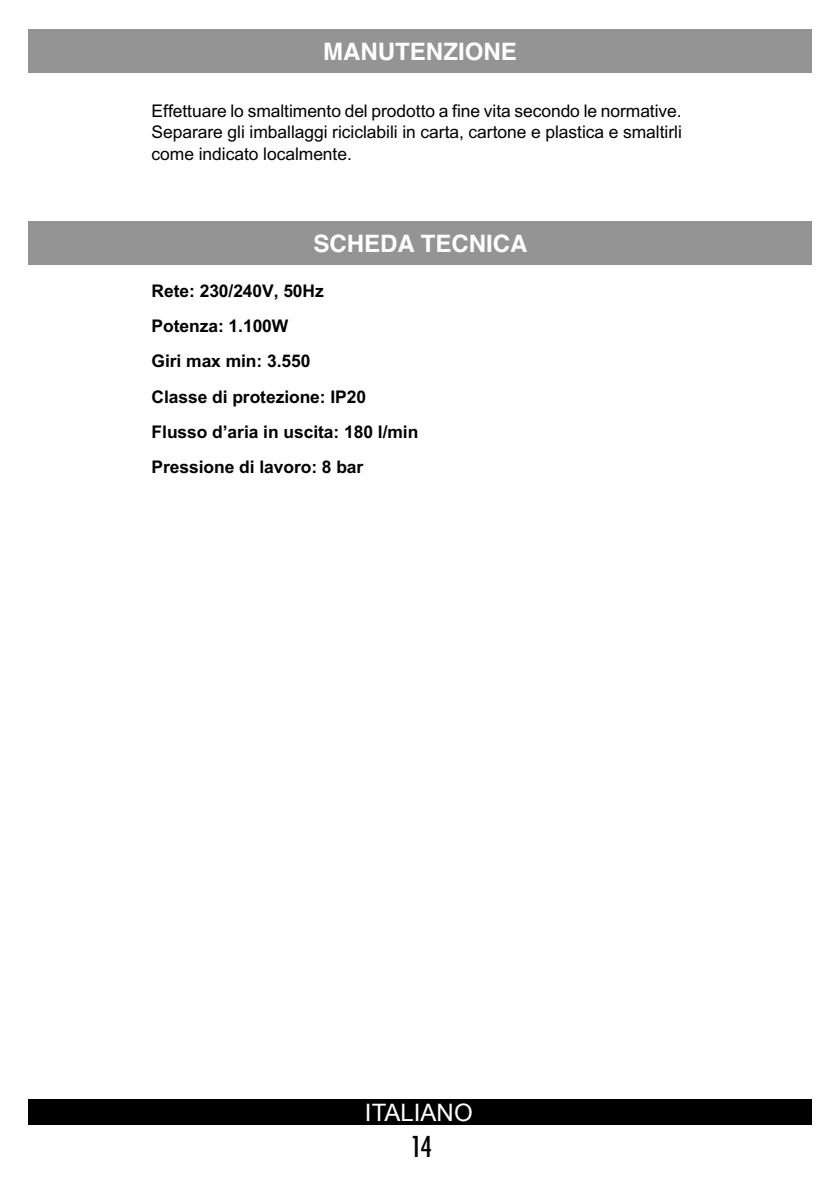
<style>
.page{position:relative;width:840px;height:1191px;background:#fff}
.page>*{position:absolute;margin:0;border:0;box-sizing:border-box;transform-origin:0 0}
.t1{font:500 condensed 28px "Futura";color:#000}
.t2{font:700 24px "Helvetica";color:#fff}
.t3{font:24px "Arial";color:#fff}
.t4{font:17.4px/21.6px "Arial";letter-spacing:-.005em;color:#000;text-align:justify}
.t5{font:700 17.4px/35.2px "Arial";letter-spacing:-.005em;color:#000}
</style>
<div class="page">
<div style="left:28px;top:29px;width:783px;height:43px;background:#949494"></div>
<div style="left:28px;top:221px;width:783px;height:43px;background:#949494"></div>
<div style="left:28px;top:1099px;width:783px;height:25px;background:#000"></div>
<p class="t2" style="left:323px;top:32px;width:195px">MANUTENZIONE</p>
<p class="t4" style="left:151px;top:100px;width:531px">Effettuare lo smaltimento del prodotto a fine vita secondo le normative.<br>Separare gli imballaggi riciclabili in carta, cartone e plastica e smaltirli come indicato localmente.</p>
<p class="t2" style="left:313px;top:224px;width:215px">SCHEDA TECNICA</p>
<p class="t5" style="left:151px;top:273px;width:268px">Rete: 230/240V, 50Hz<br>Potenza: 1.100W<br>Giri max min: 3.550<br>Classe di protezione: IP20<br>Flusso d’aria in uscita: 180 l/min<br>Pressione di lavoro: 8 bar</p>
<h2 class="t3" style="left:365px;top:1096px;width:109px">ITALIANO</h2>
<h1 class="t1" style="left:410px;top:1128px;width:23px">14</h1>
</div>
